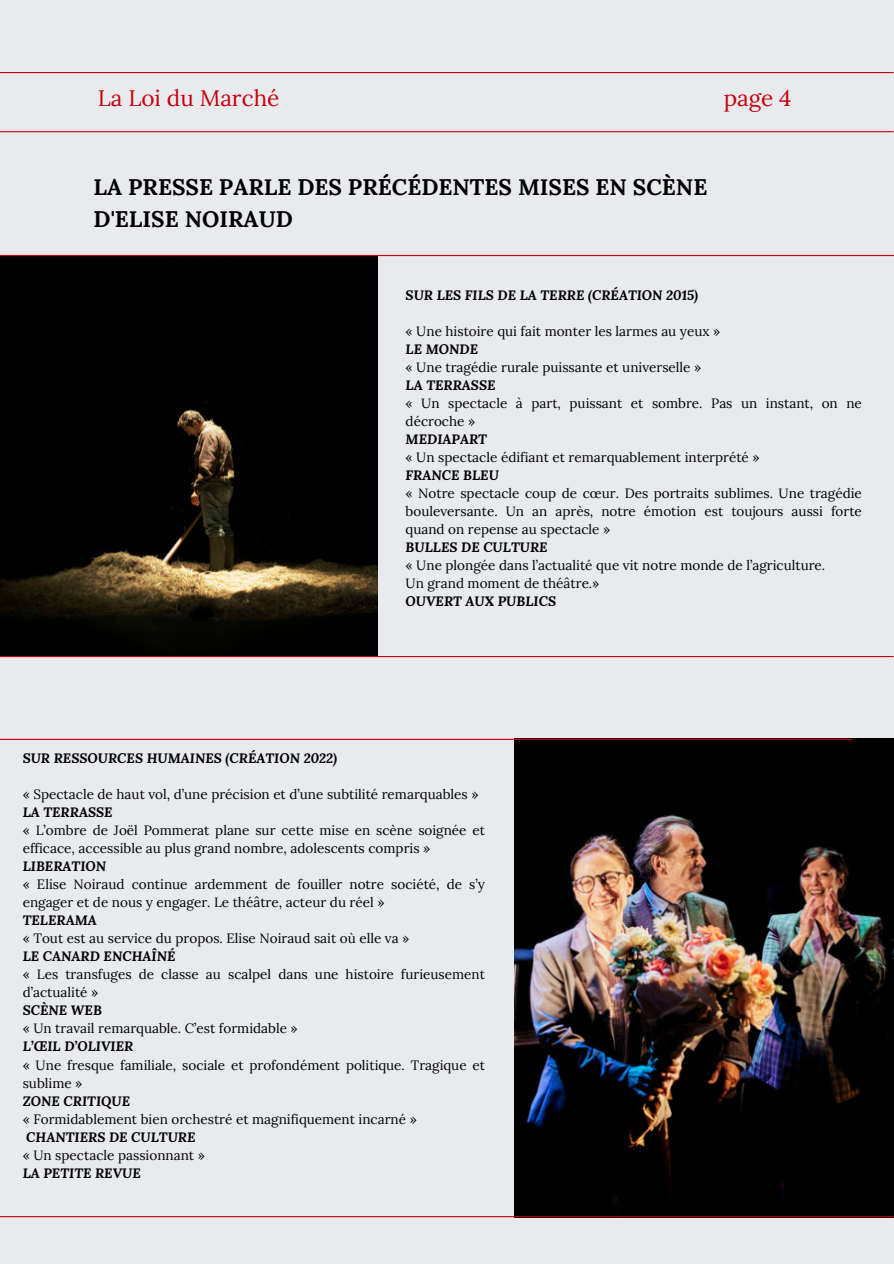
<style>
.page{position:relative;width:894px;height:1264px;background:#fff}
.page>*{position:absolute;margin:0;border:0;box-sizing:border-box;transform-origin:0 0}
.t1{font:700 22.5px/31.5px "Lora";color:#000}
.t2{font:22.5px "Lora";color:#c6000b}
.t3{font:13.5px/18px "Lora";color:#000}
.t4{font:italic 700 13.5px "Lora";color:#000}
</style>
<div class="page">
<div style="left:0;top:0;width:893px;height:1263px;background:#e8eaee"></div>
<hr style="left:0;top:131px;width:893px;height:1px;background:#c6000b">
<hr style="left:0;top:72px;width:893px;height:1px;background:#c6000b">
<img style="left:0;top:256px;width:377px;height:400px">
<hr style="left:0;top:656px;width:893px;height:1px;background:#c6000b">
<hr style="left:0;top:255px;width:893px;height:1px;background:#c6000b">
<img style="left:514px;top:738px;width:379px;height:478px">
<hr style="left:0;top:1216px;width:893px;height:1px;background:#c6000b">
<hr style="left:0;top:738px;width:852px;height:2px;background:#c6000b">
<h1 class="t2" style="left:98px;top:84px;width:183px">La Loi du Marché</h1>
<p class="t2" style="left:723px;top:84px;width:69px">page 4</p>
<h3 class="t1" style="left:94px;top:171px;width:615px">LA PRESSE PARLE DES PRÉCÉDENTES MISES EN SCÈNE<br>D'ELISE NOIRAUD</h3>
<p class="t4" style="left:405px;top:286px;width:294px">SUR LES FILS DE LA TERRE (CRÉATION 2015)</p>
<p class="t3" style="left:405px;top:322px;width:316px">« Une histoire qui fait monter les larmes au yeux »</p>
<p class="t4" style="left:405px;top:340px;width:74px">LE MONDE</p>
<p class="t3" style="left:405px;top:358px;width:297px">« Une tragédie rurale puissante et universelle »</p>
<p class="t4" style="left:405px;top:376px;width:91px">LA TERRASSE</p>
<p class="t3" style="left:405px;top:394px;width:457px">« Un spectacle à part, puissant et sombre. Pas un instant, on ne décroche »</p>
<p class="t4" style="left:405px;top:430px;width:83px">MEDIAPART</p>
<p class="t3" style="left:405px;top:448px;width:355px">« Un spectacle édifiant et remarquablement interprété »</p>
<p class="t4" style="left:405px;top:466px;width:95px">FRANCE BLEU</p>
<p class="t3" style="left:405px;top:484px;width:457px;text-align:justify">« Notre spectacle coup de cœur. Des portraits sublimes. Une tragédie bouleversante. Un an après, notre émotion est toujours aussi forte quand on repense au spectacle »</p>
<p class="t4" style="left:405px;top:538px;width:143px">BULLES DE CULTURE</p>
<p class="t3" style="left:405px;top:556px;width:421px">« Une plongée dans l’actualité que vit notre monde de l’agriculture.</p>
<p class="t3" style="left:405px;top:574px;width:195px">Un grand moment de théâtre.»</p>
<p class="t4" style="left:405px;top:592px;width:152px">OUVERT AUX PUBLICS</p>
<h3 class="t4" style="left:23px;top:749px;width:316px">SUR RESSOURCES HUMAINES (CRÉATION 2022)</h3>
<p class="t3" style="left:23px;top:785px;width:457px">« Spectacle de haut vol, d’une précision et d’une subtilité remarquables »</p>
<p class="t4" style="left:23px;top:803px;width:91px">LA TERRASSE</p>
<p class="t3" style="left:23px;top:821px;width:463px">« L’ombre de Joël Pommerat plane sur cette mise en scène soignée et efficace, accessible au plus grand nombre, adolescents compris »</p>
<p class="t4" style="left:23px;top:857px;width:85px">LIBERATION</p>
<p class="t3" style="left:23px;top:875px;width:463px">« Elise Noiraud continue ardemment de fouiller notre société, de s’y engager et de nous y engager. Le théâtre, acteur du réel »</p>
<p class="t4" style="left:23px;top:911px;width:76px">TELERAMA</p>
<p class="t3" style="left:23px;top:929px;width:388px">« Tout est au service du propos. Elise Noiraud sait où elle va »</p>
<p class="t4" style="left:23px;top:947px;width:154px">LE CANARD ENCHAÎNÉ</p>
<p class="t3" style="left:23px;top:965px;width:463px">« Les transfuges de classe au scalpel dans une histoire furieusement d’actualité »</p>
<p class="t4" style="left:23px;top:1001px;width:81px">SCÈNE WEB</p>
<p class="t3" style="left:23px;top:1019px;width:276px">« Un travail remarquable. C’est formidable »</p>
<p class="t4" style="left:23px;top:1037px;width:112px">L’ŒIL D’OLIVIER</p>
<p class="t3" style="left:23px;top:1055px;width:463px">« Une fresque familiale, sociale et profondément politique. Tragique et sublime »</p>
<p class="t4" style="left:23px;top:1091px;width:109px">ZONE CRITIQUE</p>
<p class="t3" style="left:23px;top:1109px;width:395px">« Formidablement bien orchestré et magnifiquement incarné »</p>
<p class="t4" style="left:26px;top:1127px;width:171px">CHANTIERS DE CULTURE</p>
<p class="t3" style="left:23px;top:1145px;width:184px">« Un spectacle passionnant »</p>
<p class="t4" style="left:23px;top:1163px;width:120px">LA PETITE REVUE</p>
</div>
